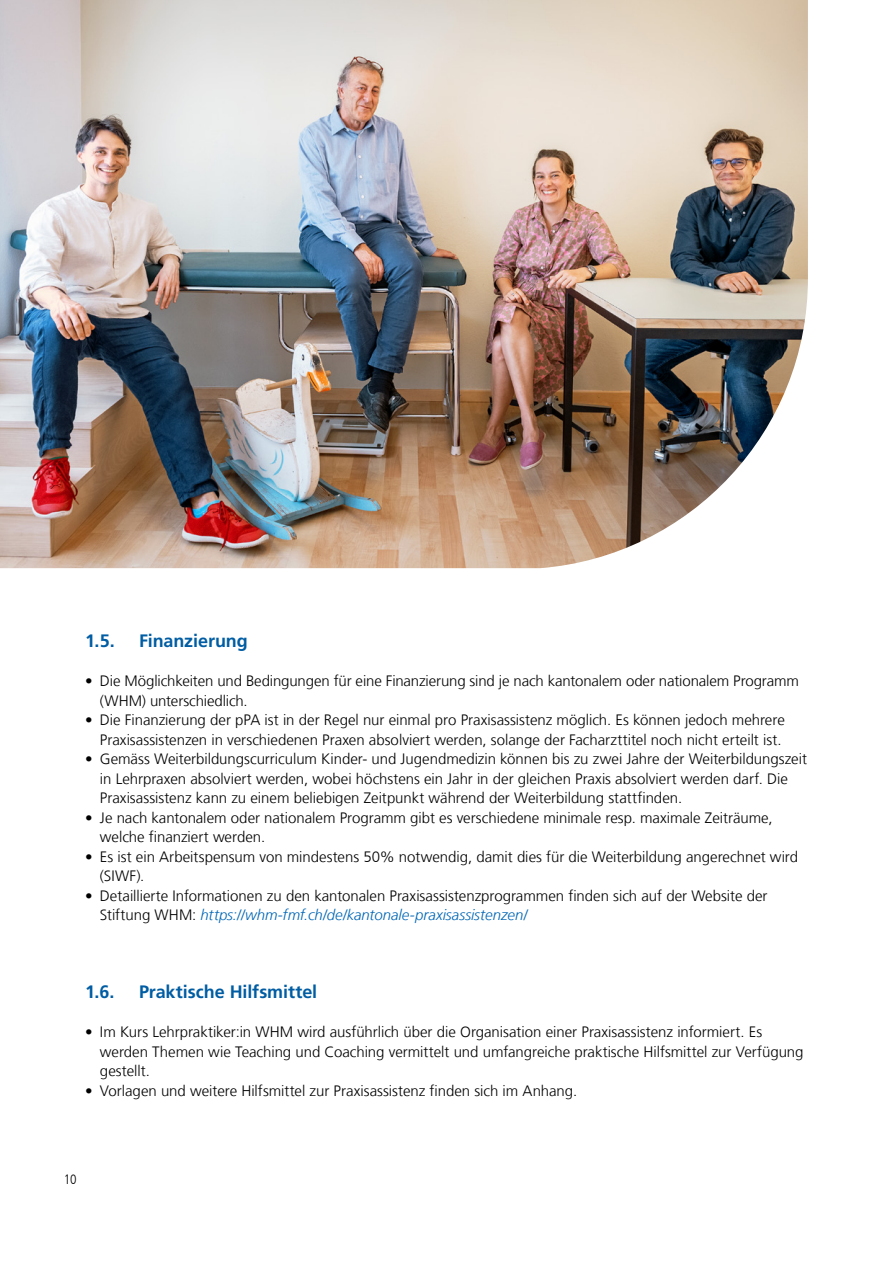
<style>
.page{position:relative;width:893px;height:1263px;background:#fff}
.page>*{position:absolute;margin:0;border:0;box-sizing:border-box;transform-origin:0 0}
.t1{font:700 18px "Frutiger LT Com";letter-spacing:-.005em;color:#005da3}
.t2{font:300 15px/19.5px "Frutiger LT Com";color:#000}
.t3{font:300 condensed 13.5px "Frutiger LT Com";color:#000}
.s1{font-style:italic;color:#0066b6}
</style>
<div class="page">
<img style="left:0;top:0;width:808px;height:568px">
<p class="t1" style="left:85px;top:630px;width:31px">1.5.</p>
<p class="t1" style="left:139px;top:630px;width:110px">Finanzierung</p>
<p class="t2" style="left:100px;top:671px;width:700px;text-indent:-15px">• Die Möglichkeiten und Bedingungen für eine Finanzierung sind je nach kantonalem oder nationalem Programm (WHM) unterschiedlich.</p>
<p class="t2" style="left:85px;top:710px;width:701px;text-align:right">• Die Finanzierung der pPA ist in der Regel nur einmal pro Praxisassistenz möglich. Es können jedoch mehrere<br>Praxisassistenzen in verschiedenen Praxen absolviert werden, solange der Facharzttitel noch nicht erteilt ist.</p>
<p class="t2" style="left:100px;top:749px;width:709px;text-indent:-15px">• Gemäss Weiterbildungscurriculum Kinder- und Jugendmedizin können bis zu zwei Jahre der Weiterbildungszeit in Lehrpraxen absolviert werden, wobei höchstens ein Jahr in der gleichen Praxis absolviert werden darf. Die<br>Praxisassistenz kann zu einem beliebigen Zeitpunkt während der Weiterbildung stattfinden.</p>
<p class="t2" style="left:100px;top:808px;width:674px;text-indent:-15px">• Je nach kantonalem oder nationalem Programm gibt es verschiedene minimale resp. maximale Zeiträume, welche finanziert werden.</p>
<p class="t2" style="left:100px;top:847px;width:700px;text-indent:-15px">• Es ist ein Arbeitspensum von mindestens 50% notwendig, damit dies für die Weiterbildung angerechnet wird (SIWF).</p>
<p class="t2" style="left:100px;top:886px;width:669px;text-indent:-15px">• Detaillierte Informationen zu den kantonalen Praxisassistenzprogrammen finden sich auf der Website der<br>Stiftung WHM: <span class="s1">https://whm-fmf.ch/de/kantonale-praxisassistenzen/</span></p>
<p class="t1" style="left:85px;top:981px;width:31px">1.6.</p>
<p class="t1" style="left:139px;top:981px;width:180px">Praktische Hilfsmittel</p>
<p class="t2" style="left:100px;top:1022px;width:705px;text-indent:-15px">• Im Kurs Lehrpraktiker:in WHM wird ausführlich über die Organisation einer Praxisassistenz informiert. Es werden Themen wie Teaching und Coaching vermittelt und umfangreiche praktische Hilfsmittel zur Verfügung gestellt.</p>
<p class="t2" style="left:85px;top:1081px;width:494px">• Vorlagen und weitere Hilfsmittel zur Praxisassistenz finden sich im Anhang.</p>
<p class="t3" style="left:64px;top:1171px;width:14px">10</p>
</div>
